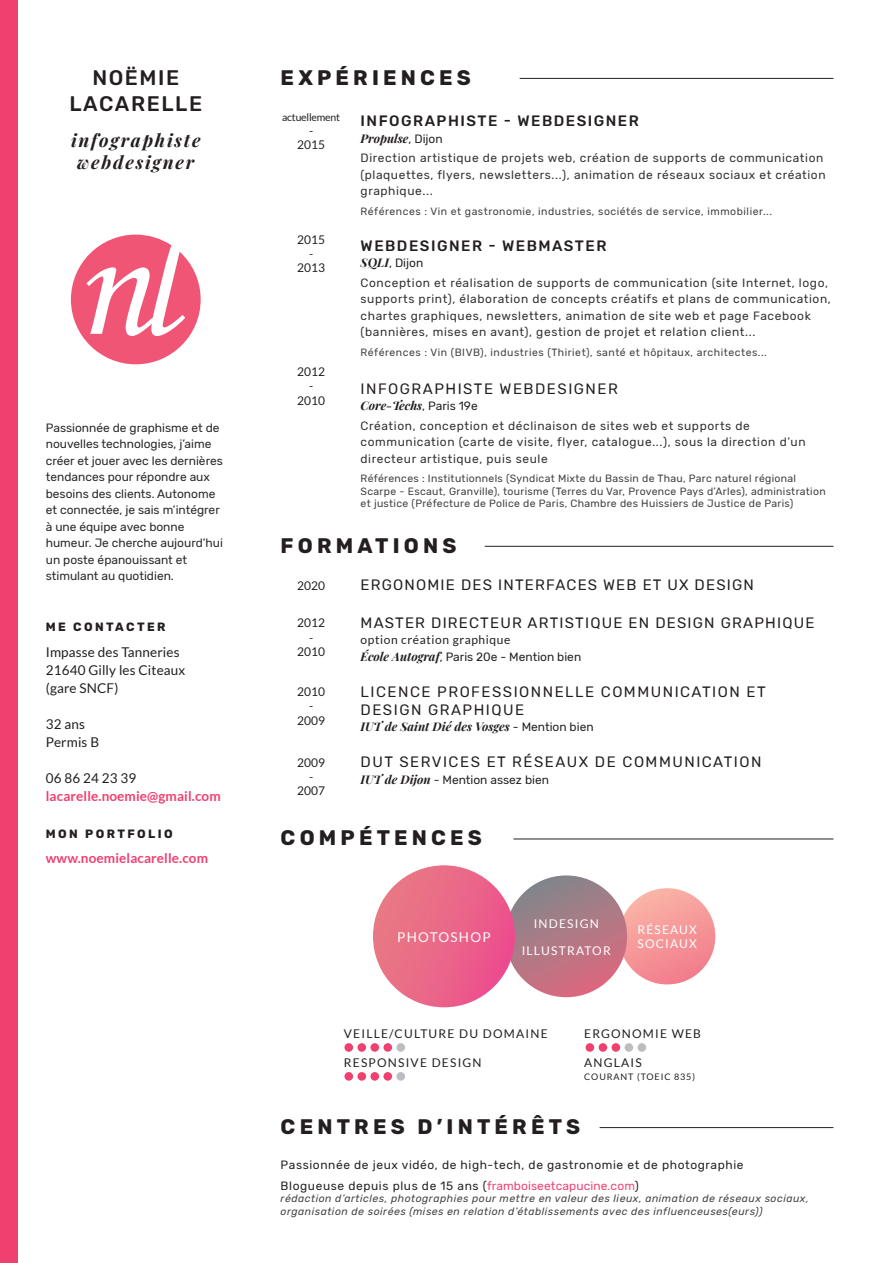
<style>
.page{position:relative;width:893px;height:1263px;background:#fff}
.page>*{position:absolute;margin:0;border:0;box-sizing:border-box;transform-origin:0 0}
.t1{font:700 21px "Rubik";letter-spacing:.2em;color:#231f20}
.t2{font:500 21px "Rubik";letter-spacing:.075em;color:#231f20}
.t3{font:italic 700 18px "Playfair Display";letter-spacing:.1em;color:#231f20}
.t4{font:15px/18px "Rubik";letter-spacing:.1em;color:#231f20}
.t5{font:15px "Rubik";letter-spacing:.08em;color:#231f20}
.t6{font:500 15px "Rubik";letter-spacing:.1em;color:#231f20}
.t7{font:13.5px "Lato";letter-spacing:.01em;color:#231f20}
.t8{font:700 13.5px "Lato";letter-spacing:.01em;color:#ef4070}
.t9{font:13.5px "Lato";letter-spacing:.1em;color:#fff}
.t10{font:12px/16.5px "Rubik";letter-spacing:.05em;color:#312f30}
.t11{font:12px/16.5px "Rubik";color:#282526}
.t12{font:12px "Lato";letter-spacing:.05em;color:#231f20}
.t13{font:12px "Rubik";letter-spacing:.05em;color:#231f20}
.t14{font:italic 700 12px "Playfair Display";color:#231f20}
.t15{font:12px "Rubik";color:#231f20}
.t16{font:12px "Lato";letter-spacing:.1em;color:#231f20}
.t17{font:12px "Rubik";letter-spacing:.03em;color:#231f20}
.t18{font:12px/14.4px "Lato";letter-spacing:.1em;color:#fff}
.t19{font:700 12px "Rubik";letter-spacing:.2em;color:#231f20}
.t20{font:10.5px/12.6px "Rubik";letter-spacing:.03em;color:#3e3e3f}
.t21{font:italic 10.5px/12.6px "Rubik";letter-spacing:.05em;color:#3e3e3f}
.t22{font:10.5px "Rubik";letter-spacing:.05em;color:#3e3e3f}
.t23{font:10.5px "Lato";letter-spacing:-.02em;color:#231f20}
.t24{font:9px "Lato";letter-spacing:.1em;color:#231f20}
.s1{font-family:"Rubik";font-weight:400;font-style:normal}
.s2{font-family:"Playfair Display";font-weight:700;font-style:italic}
.s3{font-family:"Playfair Display";font-weight:700}
.s4{color:#ef4070}
</style>
<div class="page">
<div style="left:619px;top:888px;width:96px;height:96px;background:linear-gradient(to bottom,#f9b3a7,#f27e8c);border-radius:48px"></div>
<div style="left:0;top:0;width:18px;height:1263px;background:#ef4070"></div>
<svg style="left:71px;top:235px;width:130px;height:129px"></svg>
<hr style="left:520px;top:78px;width:313px;height:1px;background:#231f20">
<hr style="left:485px;top:546px;width:348px;height:1px;background:#231f20">
<hr style="left:513px;top:839px;width:320px;height:1px;background:#231f20">
<hr style="left:600px;top:1127px;width:233px;height:1px;background:#231f20">
<svg style="left:505px;top:875px;width:122px;height:122px;background:#af7985"></svg>
<div style="left:373px;top:865px;width:142px;height:142px;background:linear-gradient(to right,#e87c84,#ec518e);border-radius:71px"></div>
<div style="left:586px;top:1043px;width:8px;height:9px;background:#ef4070;border-radius:50%"></div>
<div style="left:599px;top:1043px;width:8px;height:9px;background:#ef4070;border-radius:50%"></div>
<div style="left:612px;top:1043px;width:8px;height:9px;background:#ef4070;border-radius:50%"></div>
<div style="left:625px;top:1043px;width:8px;height:9px;background:#bcbdc0;border-radius:50%"></div>
<div style="left:638px;top:1043px;width:8px;height:9px;background:#bcbdc0;border-radius:50%"></div>
<div style="left:344px;top:1043px;width:9px;height:9px;background:#ef4070;border-radius:50%"></div>
<div style="left:357px;top:1043px;width:9px;height:9px;background:#ef4070;border-radius:50%"></div>
<div style="left:370px;top:1043px;width:9px;height:9px;background:#ef4070;border-radius:50%"></div>
<div style="left:383px;top:1043px;width:9px;height:9px;background:#ef4070;border-radius:50%"></div>
<div style="left:396px;top:1043px;width:9px;height:9px;background:#bcbdc0;border-radius:50%"></div>
<div style="left:344px;top:1072px;width:9px;height:9px;background:#ef4070;border-radius:50%"></div>
<div style="left:357px;top:1072px;width:9px;height:9px;background:#ef4070;border-radius:50%"></div>
<div style="left:370px;top:1072px;width:9px;height:9px;background:#ef4070;border-radius:50%"></div>
<div style="left:383px;top:1072px;width:9px;height:9px;background:#ef4070;border-radius:50%"></div>
<div style="left:396px;top:1072px;width:9px;height:9px;background:#bcbdc0;border-radius:50%"></div>
<p class="t2" style="left:92px;top:66px;width:88px">NOËMIE</p>
<p class="t2" style="left:69px;top:91px;width:134px">LACARELLE</p>
<p class="t3" style="left:71px;top:127px;width:131px">infographiste</p>
<p class="t3" style="left:77px;top:148px;width:119px">webdesigner</p>
<p class="t11" style="left:46px;top:419px;width:179px">Passionnée de graphisme et de nouvelles technologies, j’aime créer et jouer avec les dernières tendances pour répondre aux besoins des clients. Autonome et connectée, je sais m’intégrer à une équipe avec bonne humeur. Je cherche aujourd’hui un poste épanouissant et stimulant au quotidien.</p>
<p class="t19" style="left:46px;top:619px;width:121px">ME CONTACTER</p>
<p class="t7" style="left:46px;top:644px;width:135px">Impasse des Tanneries</p>
<p class="t7" style="left:46px;top:662px;width:141px">21640 Gilly les Citeaux</p>
<p class="t7" style="left:46px;top:680px;width:74px">(gare SNCF)</p>
<p class="t7" style="left:46px;top:716px;width:41px">32 ans</p>
<p class="t7" style="left:46px;top:734px;width:55px">Permis B</p>
<p class="t7" style="left:46px;top:770px;width:92px">06 86 24 23 39</p>
<p class="t8" style="left:46px;top:788px;width:176px">lacarelle.noemie@gmail.com</p>
<p class="t19" style="left:46px;top:826px;width:128px">MON PORTFOLIO</p>
<p class="t8" style="left:46px;top:850px;width:164px">www.noemielacarelle.com</p>
<p class="t1" style="left:281px;top:65px;width:192px">EXPÉRIENCES</p>
<p class="t23" style="left:282px;top:111px;width:59px">actuellement</p>
<p class="t12" style="left:309px;top:124px;width:6px">-</p>
<p class="t12" style="left:297px;top:138px;width:29px">2015</p>
<p class="t12" style="left:297px;top:232px;width:29px">2015</p>
<p class="t12" style="left:309px;top:247px;width:6px">-</p>
<p class="t12" style="left:297px;top:261px;width:29px">2013</p>
<p class="t12" style="left:297px;top:365px;width:29px">2012</p>
<p class="t12" style="left:309px;top:379px;width:6px">-</p>
<p class="t12" style="left:297px;top:394px;width:29px">2010</p>
<p class="t6" style="left:361px;top:113px;width:280px">INFOGRAPHISTE - WEBDESIGNER</p>
<p class="t14" style="left:361px;top:129px;width:84px">Propulse<span class="s1">, Dijon</span></p>
<p class="t10" style="left:361px;top:150px;width:467px">Direction artistique de projets web, création de supports de communication (plaquettes, flyers, newsletters...), animation de réseaux sociaux et création graphique...</p>
<p class="t22" style="left:361px;top:205px;width:413px">Références : Vin et gastronomie, industries, sociétés de service, immobilier...</p>
<p class="t6" style="left:361px;top:237px;width:247px">WEBDESIGNER - WEBMASTER</p>
<p class="t13" style="left:361px;top:256px;width:64px"><span class="s2">S</span><span class="s3">Q</span><span class="s2">LI</span>, Dijon</p>
<p class="t10" style="left:361px;top:275px;width:472px">Conception et réalisation de supports de communication (site Internet, logo, supports print), élaboration de concepts créatifs et plans de communication, chartes graphiques, newsletters, animation de site web et page Facebook (bannières, mises en avant), gestion de projet et relation client...</p>
<p class="t22" style="left:361px;top:346px;width:408px">Références : Vin (BIVB), industries (Thiriet), santé et hôpitaux, architectes...</p>
<p class="t4" style="left:361px;top:380px;width:259px">INFOGRAPHISTE WEBDESIGNER</p>
<p class="t14" style="left:361px;top:396px;width:119px">Core-Techs<span class="s1">, Paris 19e</span></p>
<p class="t10" style="left:361px;top:418px;width:446px">Création, conception et déclinaison de sites web et supports de communication (carte de visite, flyer, catalogue...), sous la direction d’un directeur artistique, puis seule</p>
<p class="t20" style="left:361px;top:473px;width:467px">Références : Institutionnels (Syndicat Mixte du Bassin de Thau, Parc naturel régional<br>Scarpe - Escaut, Granville), tourisme (Terres du Var, Provence Pays d’Arles), administration et justice (Préfecture de Police de Paris, Chambre des Huissiers de Justice de Paris)</p>
<p class="t1" style="left:281px;top:533px;width:177px">FORMATIONS</p>
<p class="t12" style="left:297px;top:579px;width:29px">2020</p>
<p class="t12" style="left:297px;top:616px;width:29px">2012</p>
<p class="t12" style="left:309px;top:631px;width:6px">-</p>
<p class="t12" style="left:297px;top:645px;width:29px">2010</p>
<p class="t12" style="left:297px;top:685px;width:29px">2010</p>
<p class="t12" style="left:309px;top:699px;width:6px">-</p>
<p class="t12" style="left:297px;top:714px;width:29px">2009</p>
<p class="t12" style="left:297px;top:755px;width:29px">2009</p>
<p class="t12" style="left:309px;top:770px;width:6px">-</p>
<p class="t12" style="left:297px;top:784px;width:29px">2007</p>
<p class="t5" style="left:361px;top:576px;width:395px">ERGONOMIE DES INTERFACES WEB ET UX DESIGN</p>
<p class="t5" style="left:361px;top:614px;width:455px">MASTER DIRECTEUR ARTISTIQUE EN DESIGN GRAPHIQUE</p>
<p class="t12" style="left:361px;top:633px;width:151px">option création graphique</p>
<p class="t15" style="left:361px;top:649px;width:222px"><span class="s2">École Autograf</span>, Paris 20e - Mention bien</p>
<p class="t4" style="left:361px;top:683px;width:407px">LICENCE PROFESSIONNELLE COMMUNICATION ET<br>DESIGN GRAPHIQUE</p>
<p class="t14" style="left:361px;top:717px;width:235px">IUT de Saint Dié des Vosges <span class="s1">- Mention bien</span></p>
<p class="t4" style="left:361px;top:753px;width:402px">DUT SERVICES ET RÉSEAUX DE COMMUNICATION</p>
<p class="t15" style="left:361px;top:772px;width:190px"><span class="s2">IUT de Dijon</span> - Mention assez bien</p>
<p class="t1" style="left:281px;top:826px;width:203px">COMPÉTENCES</p>
<p class="t9" style="left:397px;top:929px;width:95px">PHOTOSHOP</p>
<p class="t18" style="left:534px;top:916px;width:67px">INDESIGN</p>
<p class="t18" style="left:522px;top:943px;width:91px">ILLUSTRATOR</p>
<p class="t18" style="left:637px;top:922px;width:61px">RÉSEAUX<br>SOCIAUX</p>
<p class="t16" style="left:344px;top:1027px;width:205px">VEILLE/CULTURE DU DOMAINE</p>
<p class="t16" style="left:344px;top:1056px;width:139px">RESPONSIVE DESIGN</p>
<p class="t16" style="left:584px;top:1027px;width:118px">ERGONOMIE WEB</p>
<p class="t16" style="left:584px;top:1056px;width:59px">ANGLAIS</p>
<p class="t24" style="left:584px;top:1072px;width:112px">COURANT (TOEIC 835)</p>
<p class="t1" style="left:281px;top:1114px;width:301px">CENTRES D’INTÉRÊTS</p>
<p class="t13" style="left:281px;top:1158px;width:464px">Passionnée de jeux vidéo, de high-tech, de gastronomie et de photographie</p>
<p class="t17" style="left:281px;top:1179px;width:360px">Blogueuse depuis plus de 15 ans (<span class="s4">framboiseetcapucine.com</span>)</p>
<p class="t21" style="left:281px;top:1193px;width:529px">rédaction d’articles, photographies pour mettre en valeur des lieux, animation de réseaux sociaux, organisation de soirées (mises en relation d’établissements avec des influenceuses(eurs))</p>
</div>
